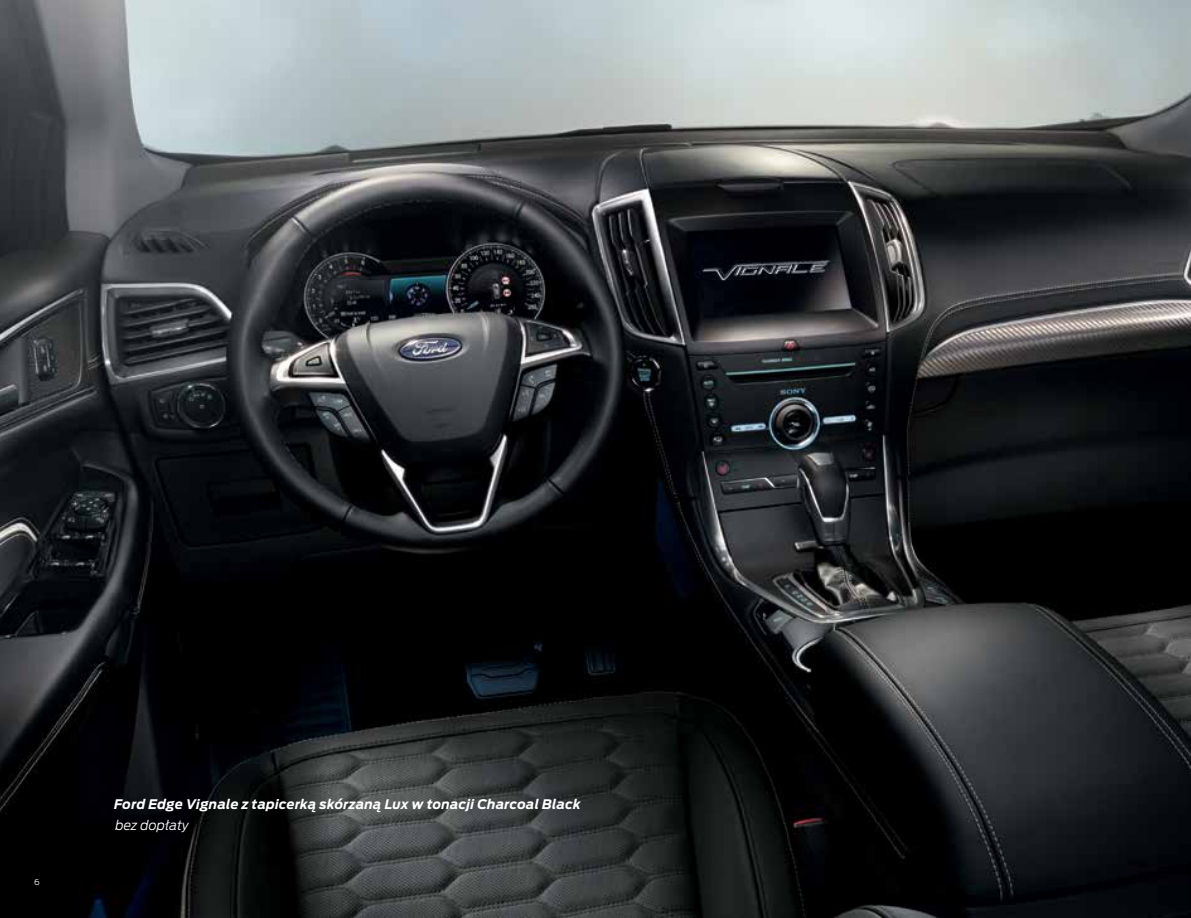
<style>
.page{position:relative;width:1191px;height:918px;background:#fff}
.page>*{position:absolute;margin:0;border:0;box-sizing:border-box;transform-origin:0 0}
.t1{font:italic 700 13.12px "Ford Antenna";letter-spacing:.015em;color:#fff}
.t2{font:italic 300 13.12px "Ford Antenna";color:#fff}
.t3{font:300 8.22px "Ford Antenna";color:#fff}
</style>
<div class="page">
<img style="left:0;top:0;width:1191px;height:918px">
<p class="t3" style="left:34px;top:875px;width:7px">6</p>
<p class="t1" style="left:114px;top:792px;width:468px">Ford Edge Vignale z tapicerką skórzaną Lux w tonacji Charcoal Black</p>
<p class="t2" style="left:115px;top:814px;width:75px">bez dopłaty</p>
</div>
